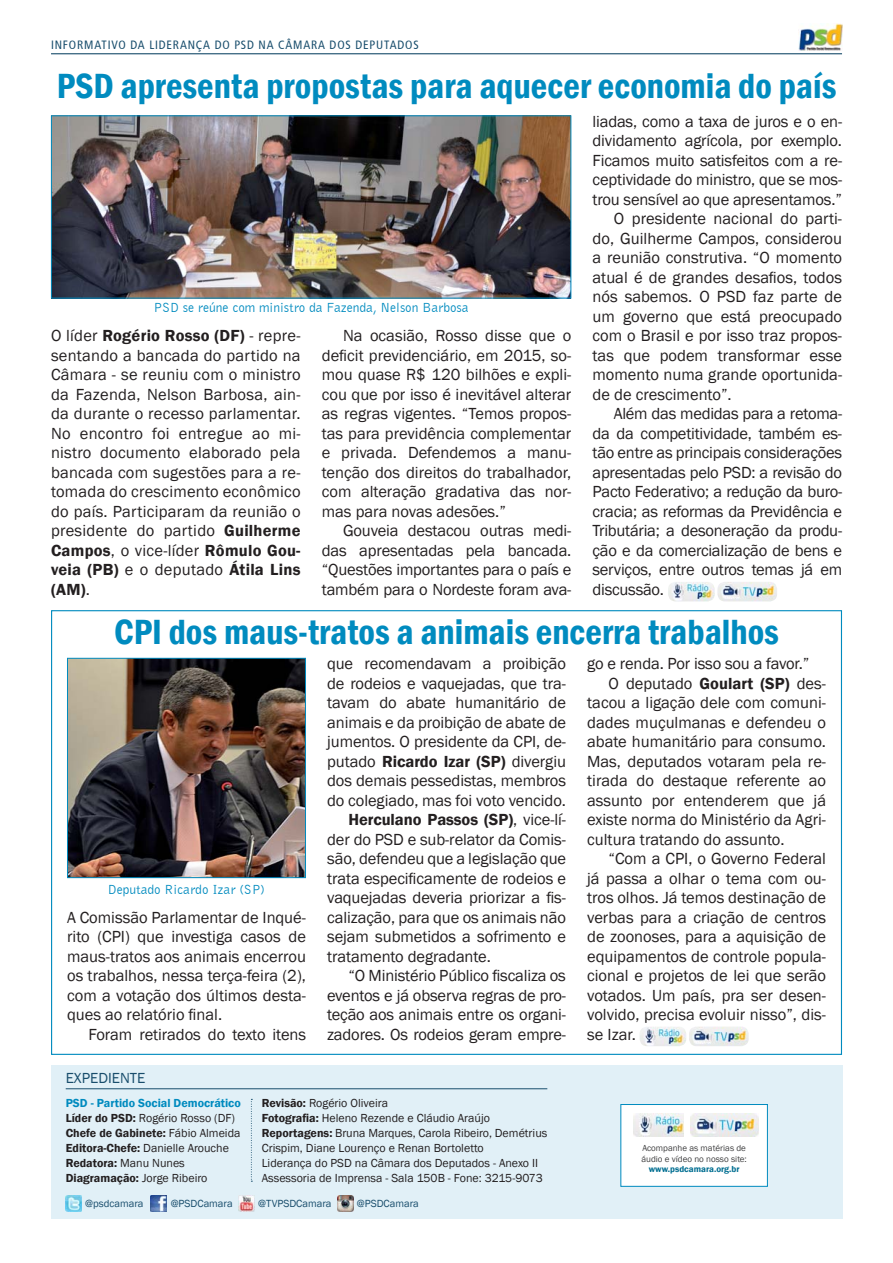
<style>
.page{position:relative;width:893px;height:1263px;background:#fff}
.page>*{position:absolute;margin:0;border:0;box-sizing:border-box;transform-origin:0 0}
.t1{font:600 condensed 36px "Franklin Gothic";color:#008bbf}
.t2{font:16.5px/19.5px "Franklin Gothic";letter-spacing:-.005em;color:#231f20;text-align:justify}
.t3{font:600 16.5px "Franklin Gothic";letter-spacing:-.005em;color:#231f20}
.t4{font:15px "Franklin Gothic";color:#184d6c}
.t5{font:13.5px "Bell Gothic BT";color:#008bbf}
.t6{font:12px/15px "Franklin Gothic";color:#231f20}
.t7{font:condensed 12px "Frutiger";letter-spacing:.07em;color:#184d6c}
.t8{font:10.65px "Franklin Gothic";color:#184d6c}
.t9{font:9px/10.8px "Franklin Gothic";color:#404041}
.t10{font:600 9px "Franklin Gothic";color:#006e91}
.s1{font-weight:600}
.s2{font-weight:400}
.s3{font-weight:600;color:#008bbf}
</style>
<div class="page">
<div style="left:51px;top:1066px;width:791px;height:153px;background:#e1f0f7"></div>
<hr style="left:66px;top:1088px;width:481px;height:1px;background:#184d6c">
<svg style="left:251px;top:1099px;width:1px;height:83px"></svg>
<div style="left:621px;top:1105px;width:146px;height:81px;background:#fff"></div>
<div style="left:620px;top:1104px;width:148px;height:83px;border:1px solid #008bbf"></div>
<img style="left:634px;top:1114px;width:49px;height:22px">
<img style="left:690px;top:1114px;width:68px;height:22px">
<img style="left:66px;top:1195px;width:16px;height:16px">
<img style="left:151px;top:1195px;width:16px;height:16px">
<img style="left:238px;top:1195px;width:16px;height:16px">
<img style="left:337px;top:1195px;width:16px;height:16px">
<hr style="left:51px;top:53px;width:791px;height:1px;background:#184d6c">
<img style="left:799px;top:23px;width:43px;height:27px">
<img style="left:53px;top:117px;width:516px;height:179px">
<div style="left:51px;top:115px;width:520px;height:183px;border:1px solid #008bbf"></div>
<img style="left:69px;top:660px;width:235px;height:216px">
<div style="left:67px;top:658px;width:239px;height:220px;border:1px solid #008bbf"></div>
<img style="left:689px;top:1027px;width:60px;height:19px;border-radius:8px">
<img style="left:639px;top:1027px;width:47px;height:19px;border-radius:8px">
<img style="left:717px;top:582px;width:60px;height:19px;border-radius:8px">
<img style="left:668px;top:582px;width:47px;height:19px;border-radius:8px">
<p class="t7" style="left:51px;top:40px;width:369px">INFORMATIVO DA LIDERANÇA DO PSD NA CÂMARA DOS DEPUTADOS</p>
<h1 class="t1" style="left:57px;top:65px;width:781px">PSD apresenta propostas para aquecer economia do país</h1>
<p class="t5" style="left:154px;top:299px;width:316px">PSD se reúne com ministro da Fazenda, Nelson Barbosa</p>
<p class="t2" style="left:51px;top:326px;width:251px">O líder <span class="s1">Rogério Rosso (DF)</span> - repre&shy;sentando a bancada do partido na Câmara - se reuniu com o ministro da Fazenda, Nelson Barbosa, ain&shy;da durante o recesso parlamentar.<br>No encontro foi entregue ao mi&shy;nistro documento elaborado pela bancada com sugestões para a re&shy;tomada do crescimento econômico do país. Participaram da reunião o presidente do partido <span class="s1">Guilherme Campos</span>, o vice-líder <span class="s1">Rômulo Gou&shy;veia (PB)</span> e o deputado <span class="s1">Átila Lins (AM)</span>.</p>
<p class="t2" style="left:322px;top:326px;width:251px;text-indent:21px">Na ocasião, Rosso disse que o deficit previdenciário, em 2015, so&shy;mou quase R$ 120 bilhões e expli&shy;cou que por isso é inevitável alterar as regras vigentes. “Temos propos&shy;tas para previdência complementar e privada. Defendemos a manu&shy;tenção dos direitos do trabalhador, com alteração gradativa das nor&shy;mas para novas adesões.”</p>
<p class="t2" style="left:322px;top:521px;width:251px;text-indent:21px">Gouveia destacou outras medi&shy;das apresentadas pela bancada. “Questões importantes para o país e também para o Nordeste foram ava-</p>
<p class="t2" style="left:592px;top:111px;width:251px">liadas, como a taxa de juros e o en-</p>
<p class="t2" style="left:592px;top:131px;width:251px">dividamento agrícola, por exemplo.</p>
<p class="t2" style="left:592px;top:150px;width:251px">Ficamos muito satisfeitos com a re-</p>
<p class="t2" style="left:592px;top:170px;width:251px">ceptividade do ministro, que se mos-</p>
<p class="t2" style="left:592px;top:189px;width:251px">trou sensível ao que apresentamos.”</p>
<p class="t2" style="left:614px;top:209px;width:230px">O presidente nacional do parti-</p>
<p class="t2" style="left:592px;top:228px;width:251px">do, Guilherme Campos, considerou</p>
<p class="t2" style="left:592px;top:248px;width:251px">a reunião construtiva. “O momento</p>
<p class="t2" style="left:592px;top:267px;width:251px">atual é de grandes desafios, todos</p>
<p class="t2" style="left:592px;top:287px;width:251px">nós sabemos. O PSD faz parte de</p>
<p class="t2" style="left:592px;top:306px;width:251px">um governo que está preocupado</p>
<p class="t2" style="left:592px;top:326px;width:251px">com o Brasil e por isso traz propos-</p>
<p class="t2" style="left:592px;top:345px;width:251px">tas que podem transformar esse</p>
<p class="t2" style="left:592px;top:365px;width:251px">momento numa grande oportunida-</p>
<p class="t2" style="left:592px;top:384px;width:141px">de de crescimento”.</p>
<p class="t2" style="left:614px;top:404px;width:230px">Além das medidas para a retoma-</p>
<p class="t2" style="left:592px;top:423px;width:251px">da da competitividade, também es-</p>
<p class="t2" style="left:592px;top:443px;width:251px">tão entre as principais considerações</p>
<p class="t2" style="left:592px;top:462px;width:251px">apresentadas pelo PSD: a revisão do</p>
<p class="t2" style="left:592px;top:482px;width:251px">Pacto Federativo; a redução da buro-</p>
<p class="t2" style="left:592px;top:501px;width:251px">cracia; as reformas da Previdência e</p>
<p class="t2" style="left:592px;top:521px;width:251px">Tributária; a desoneração da produ-</p>
<p class="t2" style="left:592px;top:540px;width:251px">ção e da comercialização de bens e</p>
<p class="t2" style="left:592px;top:560px;width:251px">serviços, entre outros temas já em</p>
<p class="t2" style="left:592px;top:579px;width:73px">discussão.</p>
<h1 class="t1" style="left:114px;top:611px;width:666px">CPI dos maus-tratos a animais encerra trabalhos</h1>
<p class="t5" style="left:108px;top:881px;width:158px">Deputado Ricardo Izar (SP)</p>
<p class="t2" style="left:67px;top:907px;width:240px">A Comissão Parlamentar de Inqué&shy;rito (CPI) que investiga casos de maus-tratos aos animais encerrou os trabalhos, nessa terça-feira (2), com a votação dos últimos desta&shy;ques ao relatório final.</p>
<p class="t2" style="left:88px;top:1024px;width:219px">Foram retirados do texto itens</p>
<p class="t4" style="left:66px;top:1070px;width:81px">EXPEDIENTE</p>
<p class="t2" style="left:327px;top:654px;width:240px">que recomendavam a proibição</p>
<p class="t2" style="left:327px;top:673px;width:240px">de rodeios e vaquejadas, que tra-</p>
<p class="t2" style="left:327px;top:693px;width:240px">tavam do abate humanitário de</p>
<p class="t2" style="left:327px;top:712px;width:240px">animais e da proibição de abate de</p>
<p class="t2" style="left:327px;top:732px;width:240px">jumentos. O presidente da CPI, de-</p>
<p class="t3" style="left:327px;top:752px;width:240px"><span class="s2">putado</span> Ricardo Izar (SP) <span class="s2">divergiu</span></p>
<p class="t2" style="left:327px;top:771px;width:240px">dos demais pessedistas, membros</p>
<p class="t2" style="left:327px;top:790px;width:240px">do colegiado, mas foi voto vencido.</p>
<p class="t3" style="left:348px;top:810px;width:219px">Herculano Passos (SP)<span class="s2">, vice-lí-</span></p>
<p class="t2" style="left:327px;top:829px;width:240px">der do PSD e sub-relator da Comis-</p>
<p class="t2" style="left:327px;top:849px;width:240px">são, defendeu que a legislação que</p>
<p class="t2" style="left:327px;top:868px;width:240px">trata especificamente de rodeios e</p>
<p class="t2" style="left:327px;top:888px;width:240px">vaquejadas deveria priorizar a fis-</p>
<p class="t2" style="left:327px;top:907px;width:240px">calização, para que os animais não</p>
<p class="t2" style="left:327px;top:927px;width:240px">sejam submetidos a sofrimento e</p>
<p class="t2" style="left:327px;top:946px;width:165px">tratamento degradante.</p>
<p class="t2" style="left:348px;top:966px;width:219px">“O Ministério Público fiscaliza os</p>
<p class="t2" style="left:327px;top:985px;width:240px">eventos e já observa regras de pro-</p>
<p class="t2" style="left:327px;top:1005px;width:240px">teção aos animais entre os organi-</p>
<p class="t2" style="left:327px;top:1024px;width:240px">zadores. Os rodeios geram empre-</p>
<p class="t6" style="left:66px;top:1096px;width:177px"><span class="s3">PSD - Partido Social Democrático<br></span><span class="s1">Líder do PSD:</span> Rogério Rosso (DF)<br><span class="s1">Chefe de Gabinete:</span> Fábio Almeida<br><span class="s1">Editora-Chefe:</span> Danielle Arouche<br><span class="s1">Redatora:</span> Manu Nunes<br><span class="s1">Diagramação:</span> Jorge Ribeiro</p>
<p class="t6" style="left:262px;top:1096px;width:287px"><span class="s1">Revisão:</span> Rogério Oliveira<br><span class="s1">Fotografia:</span> Heleno Rezende e Cláudio Araújo <span class="s1">Reportagens:</span> Bruna Marques, Carola Ribeiro, Demétrius Crispim, Diane Lourenço e Renan Bortoletto<br>Liderança do PSD na Câmara dos Deputados - Anexo II Assessoria de Imprensa - Sala 150B - Fone: 3215-9073</p>
<p class="t8" style="left:85px;top:1197px;width:60px">@psdcamara</p>
<p class="t8" style="left:171px;top:1197px;width:64px">@PSDCamara</p>
<p class="t8" style="left:258px;top:1197px;width:75px">@TVPSDCamara</p>
<p class="t8" style="left:357px;top:1197px;width:64px">@PSDCamara</p>
<p class="t2" style="left:587px;top:654px;width:224px">go e renda. Por isso sou a favor.”</p>
<p class="t2" style="left:608px;top:673px;width:219px">O deputado <span class="s1">Goulart (SP)</span> des-</p>
<p class="t2" style="left:587px;top:693px;width:240px">tacou a ligação dele com comuni-</p>
<p class="t2" style="left:587px;top:712px;width:240px">dades muçulmanas e defendeu o</p>
<p class="t2" style="left:587px;top:732px;width:240px">abate humanitário para consumo.</p>
<p class="t2" style="left:587px;top:751px;width:240px">Mas, deputados votaram pela re-</p>
<p class="t2" style="left:587px;top:771px;width:240px">tirada do destaque referente ao</p>
<p class="t2" style="left:587px;top:790px;width:240px">assunto por entenderem que já</p>
<p class="t2" style="left:587px;top:810px;width:240px">existe norma do Ministério da Agri-</p>
<p class="t2" style="left:587px;top:829px;width:199px">cultura tratando do assunto.</p>
<p class="t2" style="left:608px;top:849px;width:219px">“Com a CPI, o Governo Federal</p>
<p class="t2" style="left:587px;top:868px;width:240px">já passa a olhar o tema com ou-</p>
<p class="t2" style="left:587px;top:888px;width:240px">tros olhos. Já temos destinação de</p>
<p class="t2" style="left:587px;top:907px;width:240px">verbas para a criação de centros</p>
<p class="t2" style="left:587px;top:927px;width:240px">de zoonoses, para a aquisição de</p>
<p class="t2" style="left:587px;top:946px;width:240px">equipamentos de controle popula-</p>
<p class="t2" style="left:587px;top:966px;width:240px">cional e projetos de lei que serão</p>
<p class="t2" style="left:587px;top:985px;width:240px">votados. Um país, pra ser desen-</p>
<p class="t2" style="left:587px;top:1005px;width:240px">volvido, precisa evoluir nisso”, dis-</p>
<p class="t2" style="left:587px;top:1024px;width:50px">se Izar.</p>
<p class="t9" style="left:641px;top:1142px;width:107px">Acompanhe as matérias de áudio e vídeo no nosso site:</p>
<p class="t10" style="left:649px;top:1164px;width:92px">www.psdcamara.org.br</p>
</div>
